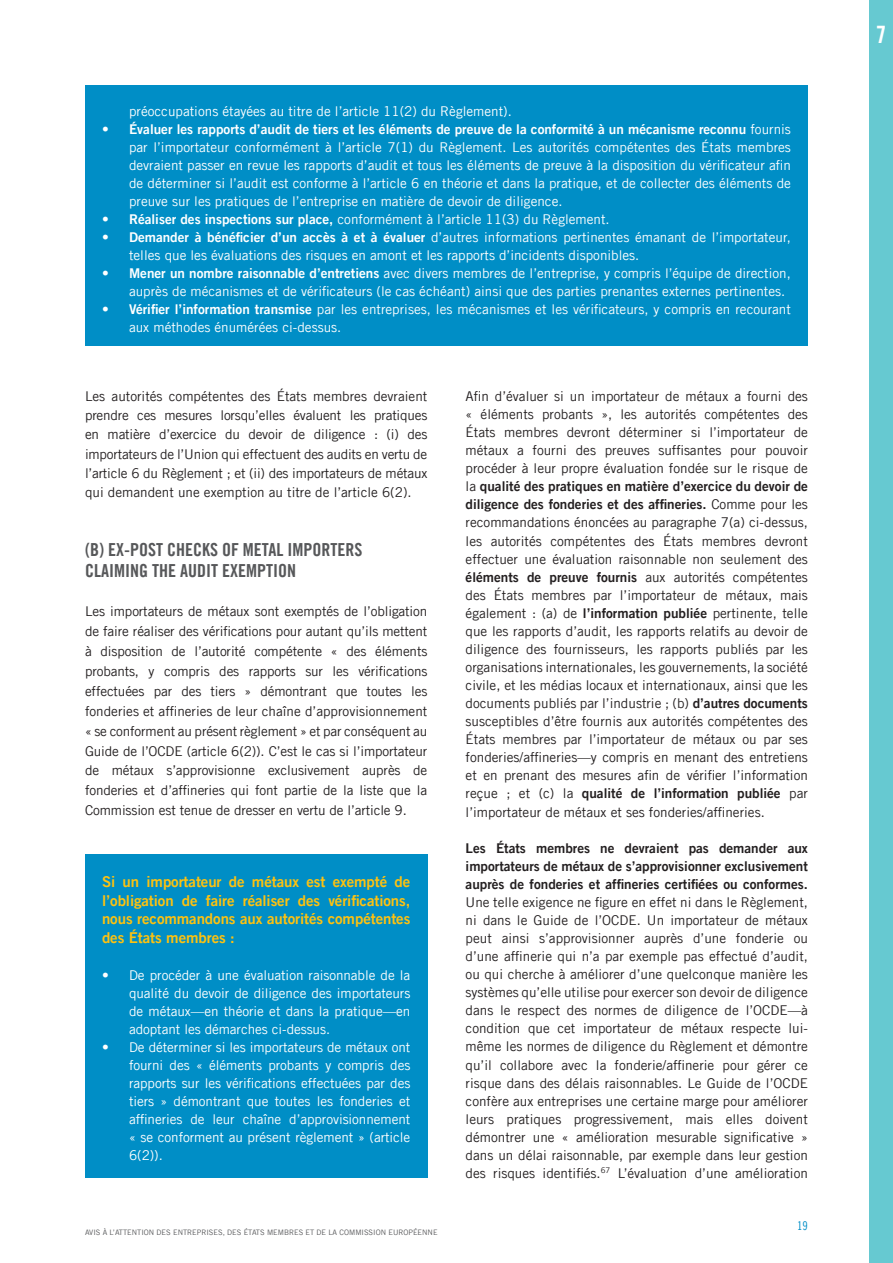
<style>
.page{position:relative;width:893px;height:1263px;background:#fff}
.page>*{position:absolute;margin:0;border:0;box-sizing:border-box;transform-origin:0 0}
.body_copy{font:24px "Amnesty Trade Gothic Bd Cn 20";color:#fff}
.body_copy-2{font:18px/21.5px "Amnesty Trade Gothic Bd Cn 20";color:#57585a}
.body_copy-3{font:15px/18.8px "Amnesty Trade Gothic Bd 2";letter-spacing:-.005em;color:#fec210;text-align:justify}
.body_copy-4{font:13.5px/18px "Amnesty Trade Gothic";color:#231f20;text-align:justify}
.t1{font:13.5px/18px "Amnesty Trade Gothic";color:#fff;text-align:justify}
.t2{font:12px "Amnesty Trade Gothic Cn 18";color:#008ec6}
.t3{font:7.5px "Amnesty Trade Gothic";color:#57585a}
.s1{font-family:"Amnesty Trade Gothic Bd 2"}
</style>
<div class="page">
<div style="left:85px;top:855px;width:342px;height:323px;background:#008ec6"></div>
<div style="left:85px;top:85px;width:723px;height:261px;background:#008ec6"></div>
<div style="left:870px;top:0;width:23px;height:1263px;background:#66c9d1"></div>
<p class="t1" style="left:129px;top:102px;width:384px">préoccupations étayées au titre de l’article 11(2) du Règlement).</p>
<p class="t1" style="left:129px;top:120px;width:663px;text-indent:-27px"><span class="s1">• Évaluer les rapports d’audit de tiers et les éléments de preuve de la conformité à un mécanisme reconnu</span> fournis par l’importateur conformément à l’article 7(1) du Règlement. Les autorités compétentes des États membres devraient passer en revue les rapports d’audit et tous les éléments de preuve à la disposition du vérificateur afin de déterminer si l’audit est conforme à l’article 6 en théorie et dans la pratique, et de collecter des éléments de preuve sur les pratiques de l’entreprise en matière de devoir de diligence.</p>
<p class="t1" style="left:102px;top:210px;width:509px"><span class="s1">• Réaliser des inspections sur place,</span> conformément à l’article 11(3) du Règlement.</p>
<p class="t1" style="left:129px;top:228px;width:663px;text-indent:-27px"><span class="s1">• Demander à bénéficier d’un accès à et à évaluer</span> d’autres informations pertinentes émanant de l’importateur, telles que les évaluations des risques en amont et les rapports d’incidents disponibles.</p>
<p class="t1" style="left:129px;top:264px;width:663px;text-indent:-27px"><span class="s1">• Mener un nombre raisonnable d’entretiens</span> avec divers membres de l’entreprise, y compris l’équipe de direction, auprès de mécanismes et de vérificateurs (le cas échéant) ainsi que des parties prenantes externes pertinentes.</p>
<p class="t1" style="left:129px;top:300px;width:663px;text-indent:-27px"><span class="s1">• Vérifier l’information transmise</span> par les entreprises, les mécanismes et les vérificateurs, y compris en recourant aux méthodes énumérées ci-dessus.</p>
<p class="body_copy-4" style="left:85px;top:386px;width:344px;line-height:19.2px">Les autorités compétentes des États membres devraient prendre ces mesures lorsqu’elles évaluent les pratiques en matière d’exercice du devoir de diligence : (i) des importateurs de l’Union qui effectuent des audits en vertu de l’article 6 du Règlement ; et (ii) des importateurs de métaux qui demandent une exemption au titre de l’article 6(2).</p>
<p class="body_copy-2" style="left:85px;top:538px;width:279px">(B) EX-POST CHECKS OF METAL IMPORTERS<br>CLAIMING THE AUDIT EXEMPTION</p>
<p class="body_copy-4" style="left:85px;top:601px;width:344px;line-height:20px">Les importateurs de métaux sont exemptés de l’obligation de faire réaliser des vérifications pour autant qu’ils mettent à disposition de l’autorité compétente « des éléments probants, y compris des rapports sur les vérifications effectuées par des tiers » démontrant que toutes les fonderies et affineries de leur chaîne d’approvisionnement « se conforment au présent règlement » et par conséquent au Guide de l’OCDE (article 6(2)). C’est le cas si l’importateur de métaux s’approvisionne exclusivement auprès de fonderies et d’affineries qui font partie de la liste que la Commission est tenue de dresser en vertu de l’article 9.</p>
<p class="body_copy-3" style="left:102px;top:872px;width:310px">Si un importateur de métaux est exempté de l’obligation de faire réaliser des vérifications, nous recommandons aux autorités compétentes des États membres :</p>
<p class="t1" style="left:129px;top:966px;width:283px;text-indent:-27px">• De procéder à une évaluation raisonnable de la qualité du devoir de diligence des importateurs de métaux—en théorie et dans la pratique—en adoptant les démarches ci-dessus.</p>
<p class="t1" style="left:129px;top:1038px;width:283px;text-indent:-27px">• De déterminer si les importateurs de métaux ont fourni des « éléments probants y compris des rapports sur les vérifications effectuées par des tiers » démontrant que toutes les fonderies et affineries de leur chaîne d’approvisionnement « se conforment au présent règlement » (article 6(2)).</p>
<p class="t3" style="left:85px;top:1228px;width:354px">AVIS À L’ATTENTION DES ENTREPRISES, DES ÉTATS MEMBRES ET DE LA COMMISSION EUROPÉENNE</p>
<p class="body_copy-4" style="left:466px;top:387px;width:344px">Afin d’évaluer si un importateur de métaux a fourni des « éléments probants », les autorités compétentes des États membres devront déterminer si l’importateur de métaux a fourni des preuves suffisantes pour pouvoir procéder à leur propre évaluation fondée sur le risque de la <span class="s1">qualité des pratiques en matière d’exercice du devoir de diligence des fonderies et des affineries.</span> Comme pour les recommandations énoncées au paragraphe 7(a) ci-dessus, les autorités compétentes des États membres devront effectuer une évaluation raisonnable non seulement des <span class="s1">éléments de preuve fournis</span> aux autorités compétentes des États membres par l’importateur de métaux, mais également : (a) de <span class="s1">l’information publiée</span> pertinente, telle que les rapports d’audit, les rapports relatifs au devoir de diligence des fournisseurs, les rapports publiés par les organisations internationales, les gouvernements, la société civile, et les médias locaux et internationaux, ainsi que les documents publiés par l’industrie ; (b) <span class="s1">d’autres documents </span>susceptibles d’être fournis aux autorités compétentes des États membres par l’importateur de métaux ou par ses fonderies/affineries—y compris en menant des entretiens et en prenant des mesures afin de vérifier l’information reçue ; et (c) la <span class="s1">qualité de l’information publiée</span> par l’importateur de métaux et ses fonderies/affineries.</p>
<p class="body_copy-4" style="left:466px;top:839px;width:344px"><span class="s1">Les États membres ne devraient pas demander aux importateurs de métaux de s’approvisionner exclusivement auprès de fonderies et affineries certifiées ou conformes.<br></span>Une telle exigence ne figure en effet ni dans le Règlement, ni dans le Guide de l’OCDE. Un importateur de métaux peut ainsi s’approvisionner auprès d’une fonderie ou d’une affinerie qui n’a par exemple pas effectué d’audit, ou qui cherche à améliorer d’une quelconque manière les systèmes qu’elle utilise pour exercer son devoir de diligence dans le respect des normes de diligence de l’OCDE—à condition que cet importateur de métaux respecte lui&shy;même les normes de diligence du Règlement et démontre qu’il collabore avec la fonderie/affinerie pour gérer ce risque dans des délais raisonnables. Le Guide de l’OCDE confère aux entreprises une certaine marge pour améliorer leurs pratiques progressivement, mais elles doivent démontrer une « amélioration mesurable significative » dans un délai raisonnable, par exemple dans leur gestion des risques identifiés.<sup>67</sup> L’évaluation d’une amélioration</p>
<p class="t2" style="left:797px;top:1218px;width:12px">19</p>
<p class="body_copy" style="left:876px;top:20px;width:12px">7</p>
</div>
